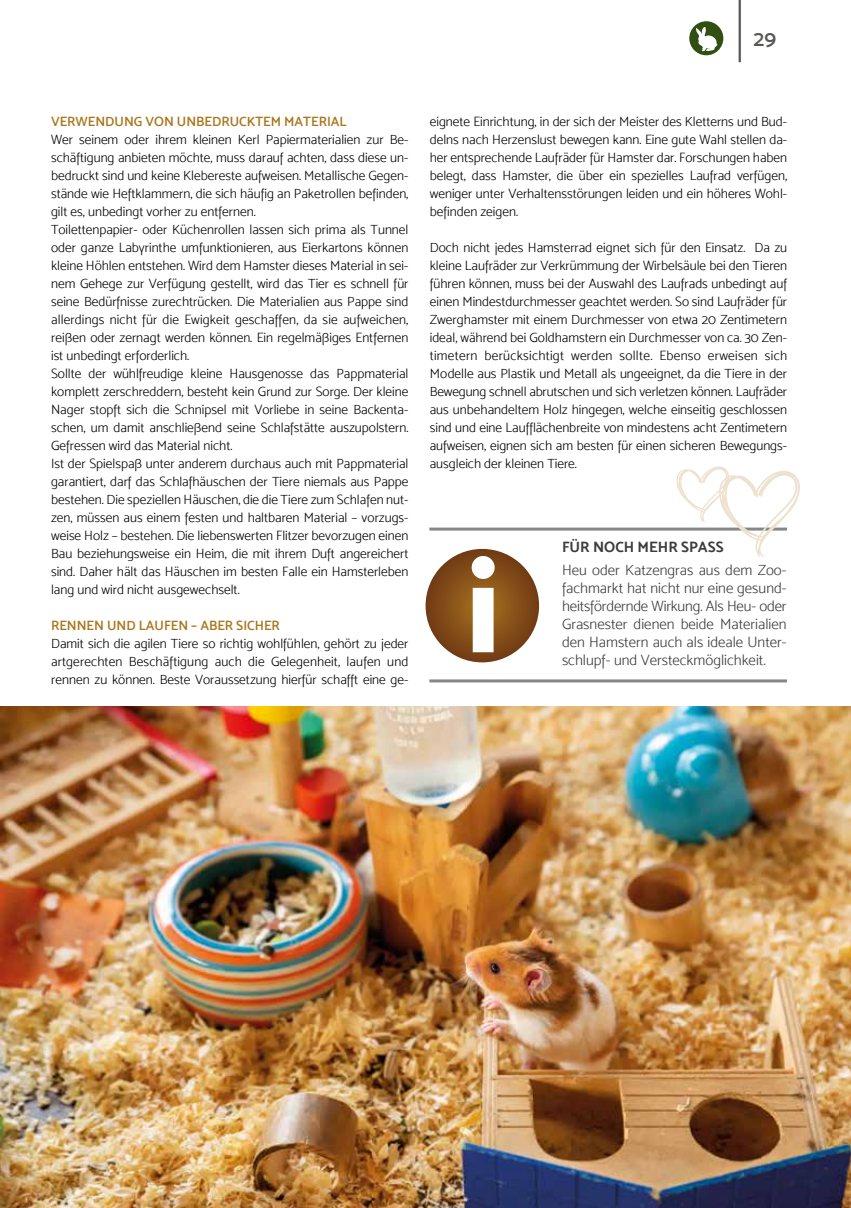
<style>
.page{position:relative;width:851px;height:1208px;background:#fff}
.page>*{position:absolute;margin:0;border:0;box-sizing:border-box;transform-origin:0 0}
.t1{font:22.5px "Mosk Semi Bold 600";color:#575756}
.t2{font:15px/18px "Mosk Light 300";color:#3c3c3b;text-align:justify}
.t3{font:15px "Mosk Bold 700";color:#3c3c3b}
.t4{font:13.5px/18px "Mosk Light 300";color:#000;text-align:justify}
.t5{font:13.5px "Mosk Semi Bold 600";color:#a9761c}
</style>
<div class="page">
<div style="left:689px;top:21px;width:34px;height:34px;background:#324f13;border-radius:50%"></div>
<svg style="left:696px;top:27px;width:21px;height:24px"></svg>
<hr style="left:738px;top:0;width:2px;height:62px;background:#575756">
<hr style="left:429px;top:679px;width:357px;height:3px;background:#878787">
<hr style="left:429px;top:527px;width:357px;height:3px;background:#878787">
<svg style="left:424px;top:547px;width:116px;height:117px;background:#865323"></svg>
<div style="left:422px;top:545px;width:120px;height:120px;border:3px solid #fff;border-radius:50%"></div>
<svg style="left:471px;top:556px;width:23px;height:96px"></svg>
<img style="left:0;top:706px;width:850px;height:502px">
<svg style="left:676px;top:466px;width:124px;height:91px"></svg>
<h1 class="t1" style="left:753px;top:25px;width:24px">29</h1>
<p class="t5" style="left:51px;top:113px;width:297px">VERWENDUNG VON UNBEDRUCKTEM MATERIAL</p>
<p class="t4" style="left:51px;top:130px;width:359px;text-align:left">Wer seinem oder ihrem kleinen Kerl Papiermaterialien zur Be&shy;schäftigung anbieten möchte, muss darauf achten, dass diese un&shy;bedruckt sind und keine Klebereste aufweisen. Metallische Gegen&shy;stände wie Heftklammern, die sich häufig an Paketrollen befinden, gilt es, unbedingt vorher zu entfernen.<br>Toilettenpapier- oder Küchenrollen lassen sich prima als Tunnel oder ganze Labyrinthe umfunktionieren, aus Eierkartons können kleine Höhlen entstehen. Wird dem Hamster dieses Material in sei&shy;nem Gehege zur Verfügung gestellt, wird das Tier es schnell für seine Bedürfnisse zurechtrücken. Die Materialien aus Pappe sind allerdings nicht für die Ewigkeit geschaffen, da sie aufweichen, reißen oder zernagt werden können. Ein regelmäßiges Entfernen ist unbedingt erforderlich.<br>Sollte der wühlfreudige kleine Hausgenosse das Pappmaterial komplett zerschreddern, besteht kein Grund zur Sorge. Der kleine Nager stopft sich die Schnipsel mit Vorliebe in seine Backenta&shy;schen, um damit anschließend seine Schlafstätte auszupolstern.<br>Gefressen wird das Material nicht.<br>Ist der Spielspaß unter anderem durchaus auch mit Pappmaterial garantiert, darf das Schlafhäuschen der Tiere niemals aus Pappe bestehen. Die speziellen Häuschen, die die Tiere zum Schlafen nut&shy;zen, müssen aus einem festen und haltbaren Material – vorzugs&shy;weise Holz – bestehen. Die liebenswerten Flitzer bevorzugen einen Bau beziehungsweise ein Heim, die mit ihrem Duft angereichert sind. Daher hält das Häuschen im besten Falle ein Hamsterleben lang und wird nicht ausgewechselt.</p>
<p class="t5" style="left:51px;top:617px;width:230px">RENNEN UND LAUFEN – ABER SICHER</p>
<p class="t4" style="left:51px;top:634px;width:359px">Damit sich die agilen Tiere so richtig wohlfühlen, gehört zu jeder artgerechten Beschäftigung auch die Gelegenheit, laufen und rennen zu können. Beste Voraussetzung hierfür schafft eine ge-</p>
<p class="t4" style="left:429px;top:112px;width:359px">eignete Einrichtung, in der sich der Meister des Kletterns und Bud&shy;delns nach Herzenslust bewegen kann. Eine gute Wahl stellen da&shy;her entsprechende Laufräder für Hamster dar. Forschungen haben belegt, dass Hamster, die über ein spezielles Laufrad verfügen, weniger unter Verhaltensstörungen leiden und ein höheres Wohl&shy;befinden zeigen.</p>
<p class="t4" style="left:429px;top:238px;width:359px">Doch nicht jedes Hamsterrad eignet sich für den Einsatz. Da zu kleine Laufräder zur Verkrümmung der Wirbelsäule bei den Tieren führen können, muss bei der Auswahl des Laufrads unbedingt auf einen Mindestdurchmesser geachtet werden. So sind Laufräder für Zwerghamster mit einem Durchmesser von etwa 20 Zentimetern ideal, während bei Goldhamstern ein Durchmesser von ca. 30 Zen&shy;timetern berücksichtigt werden sollte. Ebenso erweisen sich Modelle aus Plastik und Metall als ungeeignet, da die Tiere in der Bewegung schnell abrutschen und sich verletzen können. Laufräder aus unbehandeltem Holz hingegen, welche einseitig geschlossen sind und eine Laufflächenbreite von mindestens acht Zentimetern aufweisen, eignen sich am besten für einen sicheren Bewegungs&shy;ausgleich der kleinen Tiere.</p>
<p class="t3" style="left:562px;top:538px;width:163px">FÜR NOCH MEHR SPASS</p>
<p class="t2" style="left:562px;top:560px;width:226px">Heu oder Katzengras aus dem Zoo&shy;fachmarkt hat nicht nur eine gesund&shy;heitsfördernde Wirkung. Als Heu- oder Grasnester dienen beide Materialien den Hamstern auch als ideale Unter&shy;schlupf- und Versteckmöglichkeit.</p>
</div>
